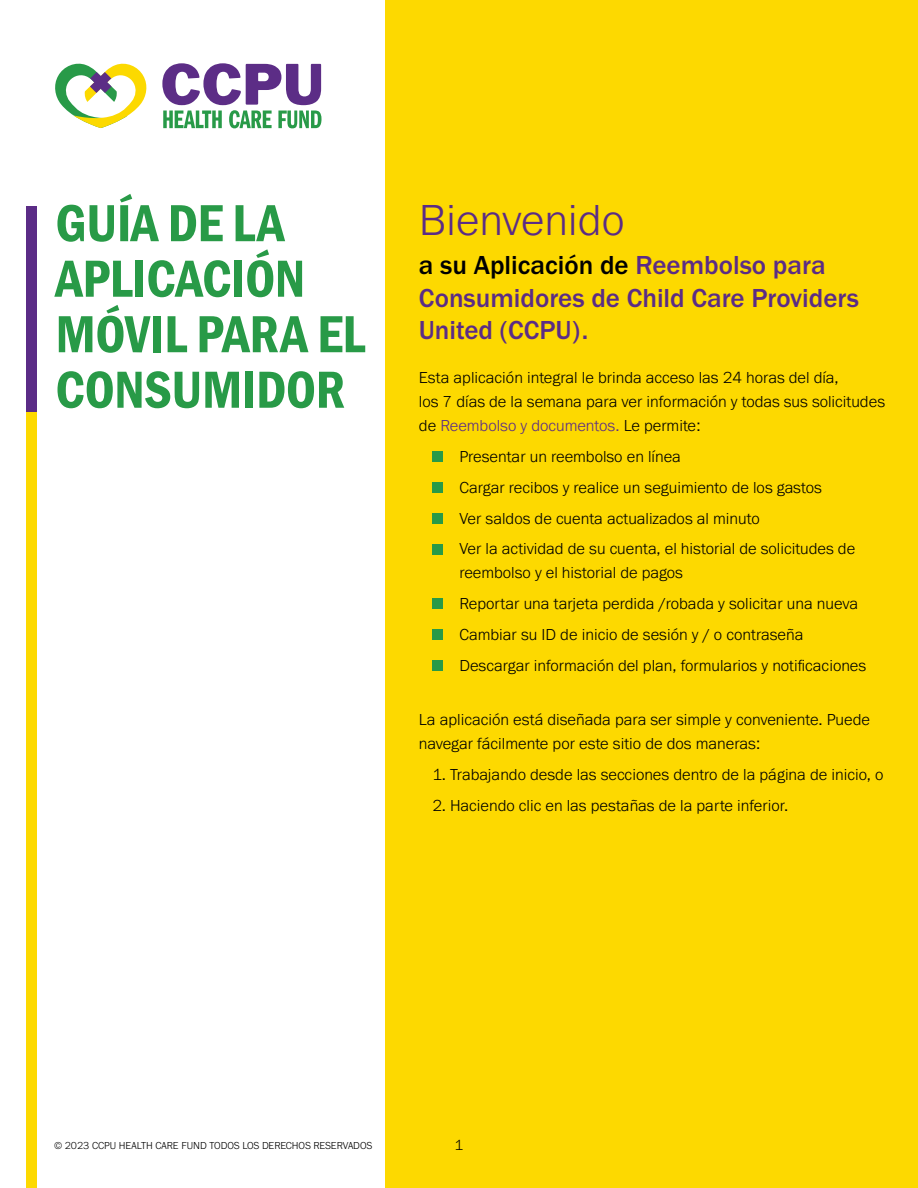
<style>
.page{position:relative;width:918px;height:1188px;background:#fff}
.page>*{position:absolute;margin:0;border:0;box-sizing:border-box;transform-origin:0 0}
.t1{font:54px/55.5px "Franklin Gothic URW Con Dem";letter-spacing:-.01em;color:#289a47}
.t2{font:300 45px "Franklin Gothic URW";color:#5b2c86}
.t3{font:500 27px/32.4px "Franklin Gothic URW";color:#5b2c86}
.t4{font:300 16.5px/30.8px "Franklin Gothic URW";color:#000}
.t5{font:300 15px "Franklin Gothic URW";color:#000}
.t6{font:300 10.5px "Franklin Gothic URW";color:#000}
.s1{color:#000}
.s2{color:#5b2c86}
</style>
<div class="page">
<div style="left:385px;top:0;width:533px;height:1188px;background:#fdd900"></div>
<svg style="left:162px;top:63px;width:160px;height:65px"></svg>
<svg style="left:55px;top:63px;width:92px;height:65px"></svg>
<div style="left:27px;top:206px;width:10px;height:207px;background:#5b2c86"></div>
<div style="left:27px;top:413px;width:10px;height:775px;background:#fdd900"></div>
<div style="left:432px;top:451px;width:11px;height:11px;background:#289a47"></div>
<div style="left:432px;top:482px;width:11px;height:11px;background:#289a47"></div>
<div style="left:432px;top:513px;width:11px;height:11px;background:#289a47"></div>
<div style="left:432px;top:544px;width:11px;height:10px;background:#289a47"></div>
<div style="left:432px;top:598px;width:11px;height:11px;background:#289a47"></div>
<div style="left:432px;top:629px;width:11px;height:11px;background:#289a47"></div>
<div style="left:432px;top:660px;width:11px;height:11px;background:#289a47"></div>
<h1 class="t1" style="left:55px;top:193px;width:311px">GUÍA DE LA<br>APLICACIÓN<br>MÓVIL PARA EL<br>CONSUMIDOR</h1>
<h2 class="t2" style="left:419px;top:192px;width:207px">Bienvenido</h2>
<h3 class="t3" style="left:419px;top:249px;width:442px"><span class="s1">a su Aplicación de</span> Reembolso para<br>Consumidores de Child Care Providers<br>United (CCPU).</h3>
<p class="t4" style="left:419px;top:366px;width:468px;line-height:24px">Esta aplicación integral le brinda acceso las 24 horas del día,<br>los 7 días de la semana para ver información y todas sus solicitudes de <span class="s2">Reembolso y documentos.</span> Le permite:</p>
<p class="t4" style="left:459px;top:441px;width:397px">Presentar un reembolso en línea<br>Cargar recibos y realice un seguimiento de los gastos<br>Ver saldos de cuenta actualizados al minuto<br>Ver la actividad de su cuenta, el historial de solicitudes de</p>
<p class="t4" style="left:459px;top:557px;width:408px">reembolso y el historial de pagos<br>Reportar una tarjeta perdida /robada y solicitar una nueva Cambiar su ID de inicio de sesión y / o contraseña Descargar información del plan, formularios y notificaciones</p>
<p class="t4" style="left:419px;top:708px;width:453px;line-height:24px">La aplicación está diseñada para ser simple y conveniente. Puede navegar fácilmente por este sitio de dos maneras:</p>
<p class="t4" style="left:432px;top:759px;width:453px">1. Trabajando desde las secciones dentro de la página de inicio, o</p>
<p class="t4" style="left:432px;top:790px;width:357px">2. Haciendo clic en las pestañas de la parte inferior.</p>
<p class="t6" style="left:54px;top:1139px;width:320px">© 2023 CCPU HEALTH CARE FUND TODOS LOS DERECHOS RESERVADOS</p>
<p class="t5" style="left:455px;top:1136px;width:10px">1</p>
</div>
